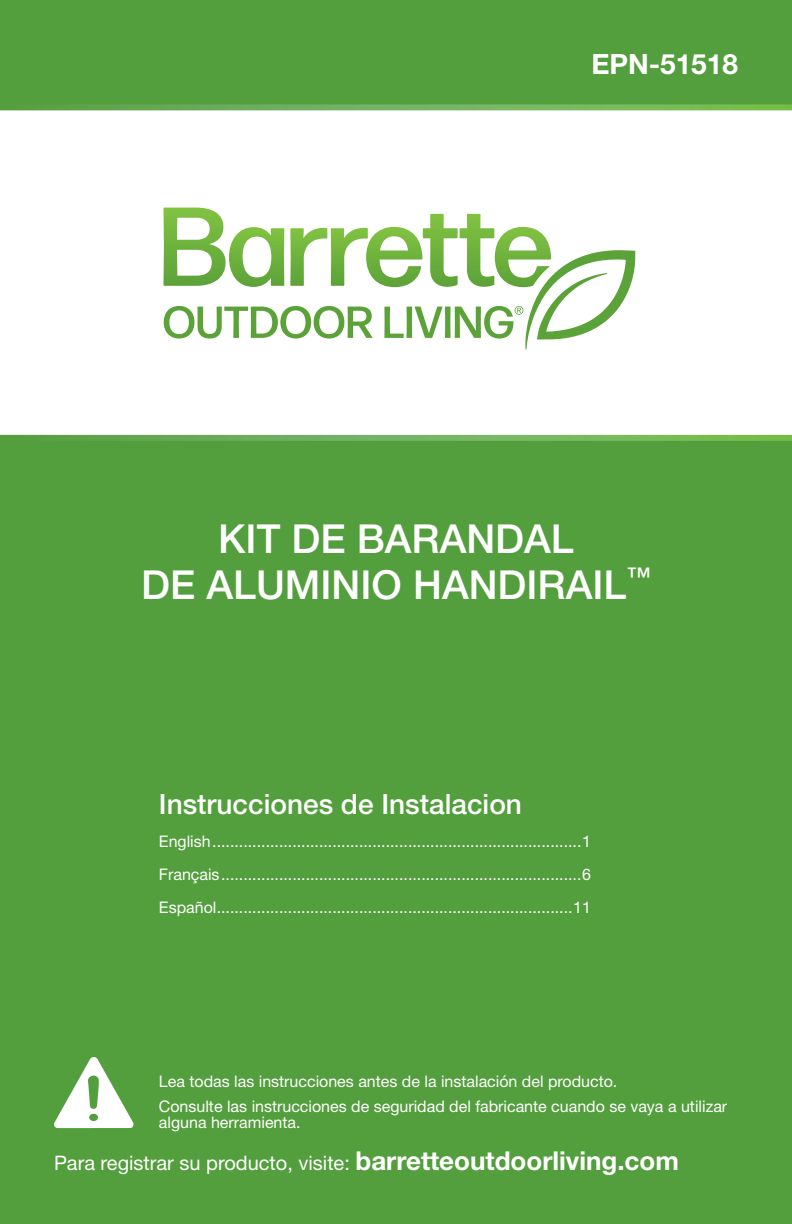
<style>
.page{position:relative;width:792px;height:1224px;background:#fff}
.page>*{position:absolute;margin:0;border:0;box-sizing:border-box;transform-origin:0 0}
.t1{font:500 40px/46px "Helvetica Neue LT Std";color:#fff;text-align:center}
.t2{font:500 28px "Helvetica Neue LT Std";color:#fff}
.t3{font:700 28px "Helvetica Neue LT Std";color:#fff}
.t4{font:20px "Helvetica Neue LT Std";color:#fff}
.t5{font:16px/33px "Helvetica Neue LT Std";color:#fff}
.s1{font-weight:700;font-size:26px}
</style>
<div class="page">
<div style="left:0;top:0;width:792px;height:104px;background:#539e3d"></div>
<div style="left:0;top:439px;width:792px;height:785px;background:#539e3d"></div>
<svg style="left:163px;top:208px;width:472px;height:141px"></svg>
<svg style="left:0;top:435px;width:792px;height:6px;background:#6fb157"></svg>
<svg style="left:0;top:104px;width:792px;height:6px;background:#6db056"></svg>
<svg style="left:54px;top:1057px;width:80px;height:71px"></svg>
<h2 class="t3" style="left:591px;top:47px;width:148px">EPN-51518</h2>
<h1 class="t1" style="left:141px;top:515px;width:511px">KIT DE BARANDAL<br>DE ALUMINIO HANDIRAIL<sup>™</sup></h1>
<h2 class="t2" style="left:159px;top:787px;width:365px">Instrucciones de Instalacion</h2>
<p class="t5" style="left:159px;top:824px;width:434px;text-align:justify">English...................................................................................1<br>Français.................................................................................6<br>Español................................................................................11</p>
<p class="t5" style="left:159px;top:1069px;width:570px;line-height:25px">Lea todas las instrucciones antes de la instalación del producto.<br>Consulte las instrucciones de seguridad del fabricante cuando se vaya a utilizar</p>
<p class="t5" style="left:159px;top:1106px;width:143px">alguna herramienta.</p>
<p class="t4" style="left:54px;top:1151px;width:627px">Para registrar su producto, visite: <span class="s1">barretteoutdoorliving.com</span></p>
</div>
